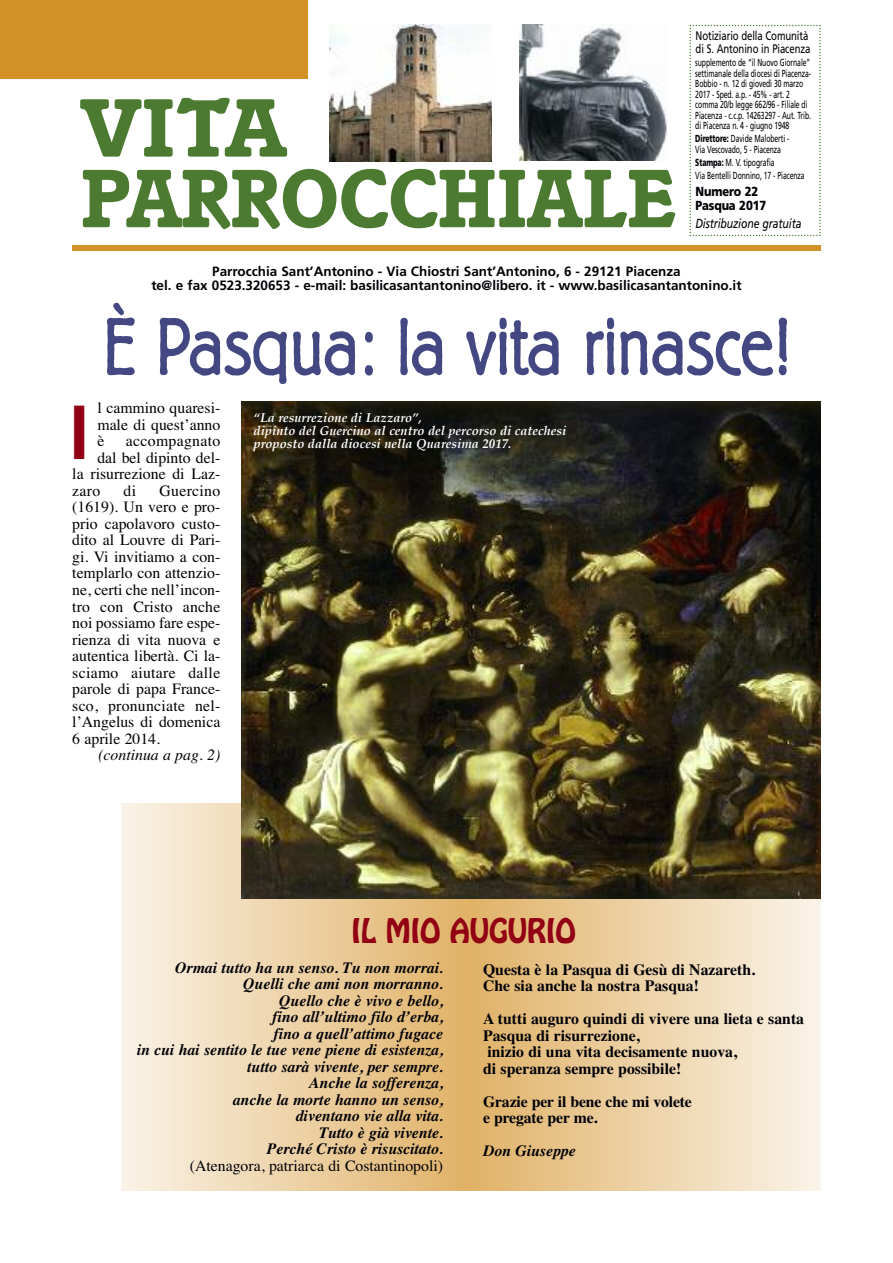
<style>
.page{position:relative;width:893px;height:1263px;background:#fff}
.page>*{position:absolute;margin:0;border:0;box-sizing:border-box;transform-origin:0 0}
.t1{font:700 84.75px/70.7px "Italia";color:#4c7a31;scale:1.06 1}
.t2{font:300 80.25px "Berliner Grotesk";letter-spacing:-.01em;color:#434882;scale:.9 1}
.t3{font:800 78.15px "Gill Sans";color:#910013;scale:.54 1}
.t4{font:30px "Hobo";color:#910013;scale:.96 1}
.t5{font:15.75px/16.5px "Times";color:#000006;text-align:justify}
.t6{font:italic 700 15.75px/16.5px "Times";color:#000006;text-align:right}
.t7{font:700 15.75px/16.5px "Times";color:#000006}
.t8{font:italic 15.75px "Times";color:#000006}
.t9{font:15.75px "Times";letter-spacing:.02em;color:#000006}
.t10{font:700 13.5px/14.2px "Frutiger";color:#000006;text-align:center}
.t11{font:italic 13.2px "Frutiger";letter-spacing:-.01em;color:#000006;scale:.8 1}
.t12{font:900 13.2px/13.4px "Frutiger";letter-spacing:-.01em;color:#000006;scale:.85 1}
.t13{font:italic 700 12.75px/13.2px "Palatino";color:#fff}
.t14{font:12.45px/13.4px "Frutiger";letter-spacing:-.01em;color:#000006;scale:.77 1}
.t15{font:10.2px/10.5px "Frutiger";letter-spacing:-.01em;color:#000006;scale:.67 1}
.s1{font-weight:900}
</style>
<div class="page">
<img style="left:329px;top:25px;width:163px;height:137px">
<div style="left:0;top:0;width:308px;height:79px;background:#d39026"></div>
<div style="left:72px;top:245px;width:749px;height:6px;background:#d39026"></div>
<svg style="left:689px;top:25px;width:132px;height:211px"></svg>
<img style="left:519px;top:25px;width:148px;height:136px">
<svg style="left:121px;top:803px;width:700px;height:388px;background:#edd3a9"></svg>
<img style="left:241px;top:401px;width:580px;height:498px">
<h1 class="t1" style="left:81px;top:100px;width:563px">VITA<br>PARROCCHIALE</h1>
<p class="t14" style="left:696px;top:30px;width:151px">Notiziario della Comunità di S. Antonino in Piacenza</p>
<p class="t15" style="left:695px;top:58px;width:174px">supplemento de “il Nuovo Giornale” settimanale della diocesi di Piacenza-Bobbio - n. 12 di giovedì 30 marzo 2017 - Sped. a.p. - 45% - art. 2 comma 20/b legge 662/96 - Filiale di Piacenza - c.c.p. 14263297 - Aut. Trib. di Piacenza n. 4 - giugno 1948</p>
<p class="t15" style="left:695px;top:134px;width:142px"><span class="s1">Direttore:</span> Davide Maloberti -<br>Via Vescovado, 5 - Piacenza</p>
<p class="t15" style="left:695px;top:157px;width:165px;line-height:13px"><span class="s1">Stampa:</span> M. V. tipografia<br>Via Bentelli Donnino, 17 - Piacenza</p>
<p class="t12" style="left:695px;top:186px;width:85px">Numero 22<br>Pasqua 2017</p>
<p class="t11" style="left:695px;top:218px;width:134px">Distribuzione gratuita</p>
<p class="t10" style="left:151px;top:265px;width:592px">Parrocchia Sant’Antonino - Via Chiostri Sant’Antonino, 6 - 29121 Piacenza<br>tel. e fax 0523.320653 - e-mail: basilicasantantonino@libero. it - www.basilicasantantonino.it</p>
<h2 class="t2" style="left:103px;top:318px;width:765px">È Pasqua: la vita rinasce!</h2>
<h3 class="t3" style="left:71px;top:403px;width:32px">I</h3>
<p class="t5" style="left:97px;top:400px;width:124px">l cammino quaresi&shy;male di quest’anno è</p>
<p class="t9" style="left:126px;top:432px;width:96px">accompagnato</p>
<p class="t5" style="left:97px;top:449px;width:124px">dal bel dipinto del-</p>
<p class="t5" style="left:72px;top:466px;width:150px">la risurrezione di Laz-</p>
<p class="t5" style="left:72px;top:482px;width:30px">zaro</p>
<p class="t5" style="left:124px;top:482px;width:14px">di</p>
<p class="t5" style="left:72px;top:482px;width:150px;text-indent:87px">Guercino (1619). Un vero e pro&shy;prio capolavoro custo&shy;dito al Louvre di Pari&shy;gi. Vi invitiamo a con&shy;templarlo con attenzio&shy;ne, certi che nell’incon&shy;tro con Cristo anche noi possiamo fare espe&shy;rienza di vita nuova e autentica libertà. Ci la&shy;sciamo aiutare dalle parole di papa France&shy;sco, pronunciate nel&shy;l’Angelus di domenica 6 aprile 2014.</p>
<p class="t8" style="left:98px;top:745px;width:123px">(continua a pag. 2)</p>
<p class="t13" style="left:254px;top:412px;width:314px">“La resurrezione di Lazzaro”,<br>dipinto del Guercino al centro del percorso di catechesi proposto dalla diocesi nella Quaresima 2017.</p>
<h3 class="t4" style="left:352px;top:918px;width:235px">IL MIO AUGURIO</h3>
<p class="t6" style="left:137px;top:959px;width:308px">Ormai tutto ha un senso. Tu non morrai.<br>Quelli che ami non morranno.<br>Quello che è vivo e bello,<br>fino all’ultimo filo d’erba,<br>fino a quell’attimo fugace<br>in cui hai sentito le tue vene piene di esistenza, tutto sarà vivente, per sempre.<br>Anche la sofferenza,<br>anche la morte hanno un senso,<br>diventano vie alla vita.<br>Tutto è già vivente.<br>Perché Cristo è risuscitato.</p>
<p class="t5" style="left:190px;top:1157px;width:255px">(Atenagora, patriarca di Costantinopoli)</p>
<p class="t7" style="left:483px;top:961px;width:273px">Questa è la Pasqua di Gesù di Nazareth.<br>Che sia anche la nostra Pasqua!</p>
<p class="t7" style="left:483px;top:1010px;width:323px">A tutti auguro quindi di vivere una lieta e santa Pasqua di risurrezione,<br>inizio di una vita decisamente nuova,<br>di speranza sempre possibile!</p>
<p class="t7" style="left:483px;top:1093px;width:210px">Grazie per il bene che mi volete e pregate per me.</p>
<p class="t6" style="left:483px;top:1142px;width:94px">Don Giuseppe</p>
</div>
